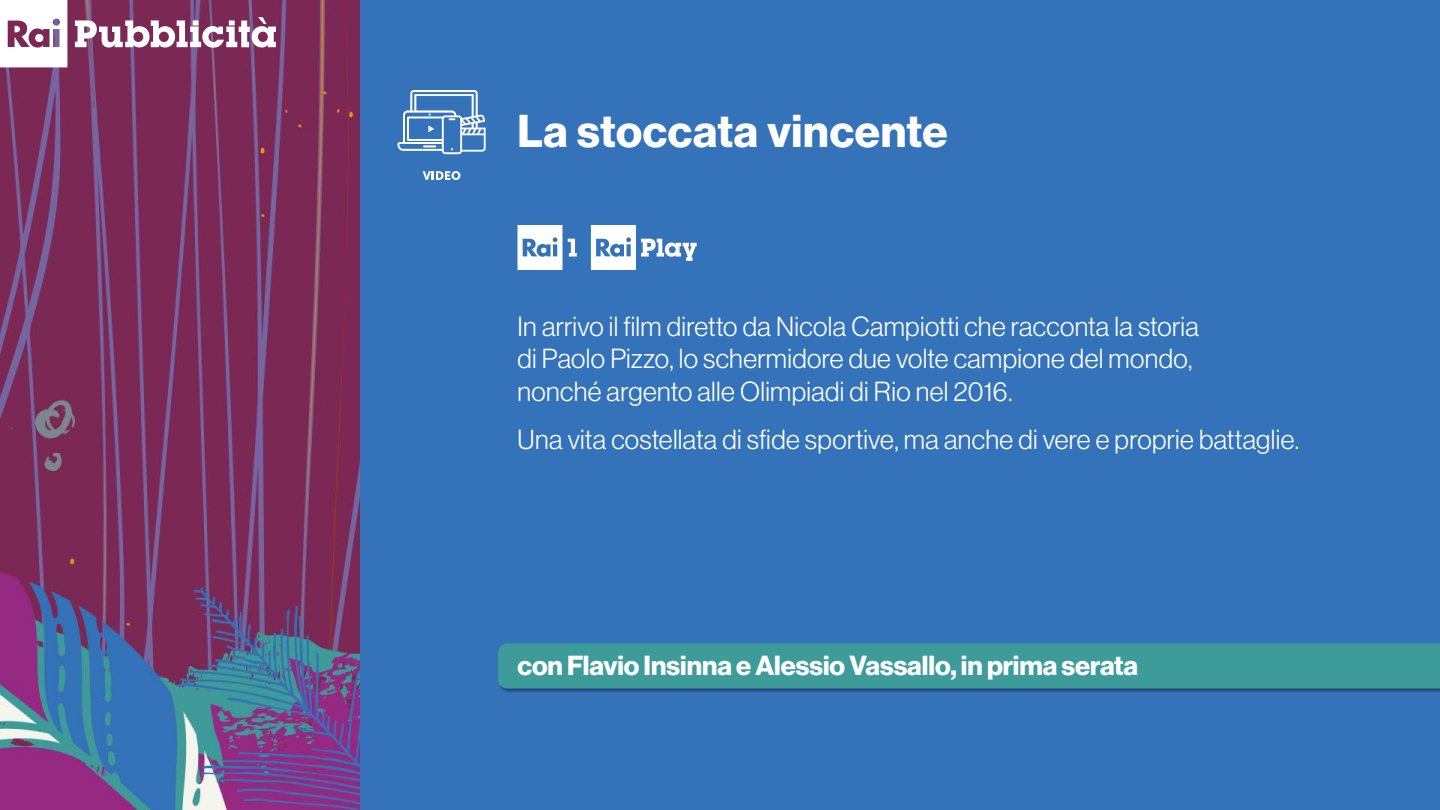
<style>
.page{position:relative;width:1440px;height:810px;background:#fff}
.page>*{position:absolute;margin:0;border:0;box-sizing:border-box;transform-origin:0 0}
.t1{font:45px "N Haas Grotesk DS Pro 75 Bd";letter-spacing:.015em;color:#fff}
.t2{font:27px/32.4px "N Haas Grotesk DS Pro 45 Lt";letter-spacing:.015em;color:#fff}
.t3{font:27px "N Haas Grotesk DS Pro 75 Bd";color:#fff}
</style>
<div class="page">
<img style="left:0;top:0;width:1440px;height:810px">
<svg style="left:0;top:0;width:67px;height:67px"></svg>
<div style="left:35px;top:34px;width:8px;height:8px;background:#fff;border-radius:50%"></div>
<svg style="left:75px;top:17px;width:201px;height:31px"></svg>
<svg style="left:423px;top:171px;width:37px;height:9px"></svg>
<svg style="left:398px;top:90px;width:88px;height:64px"></svg>
<svg style="left:591px;top:225px;width:106px;height:45px"></svg>
<svg style="left:568px;top:239px;width:9px;height:18px"></svg>
<svg style="left:518px;top:225px;width:44px;height:45px"></svg>
<div style="left:499px;top:644px;width:941px;height:49px;background:#000;opacity:.35"></div>
<div style="left:498px;top:644px;width:942px;height:44px;background:#3d9c99"></div>
<h1 class="t1" style="left:518px;top:105px;width:432px">La stoccata vincente</h1>
<p class="t2" style="left:518px;top:310px;width:683px">In arrivo il film diretto da Nicola Campiotti che racconta la storia di Paolo Pizzo, lo schermidore due volte campione del mondo, nonché argento alle Olimpiadi di Rio nel 2016.</p>
<p class="t2" style="left:518px;top:424px;width:783px">Una vita costellata di sfide sportive, ma anche di vere e proprie battaglie.</p>
<p class="t3" style="left:518px;top:650px;width:622px">con Flavio Insinna e Alessio Vassallo, in prima serata</p>
</div>
